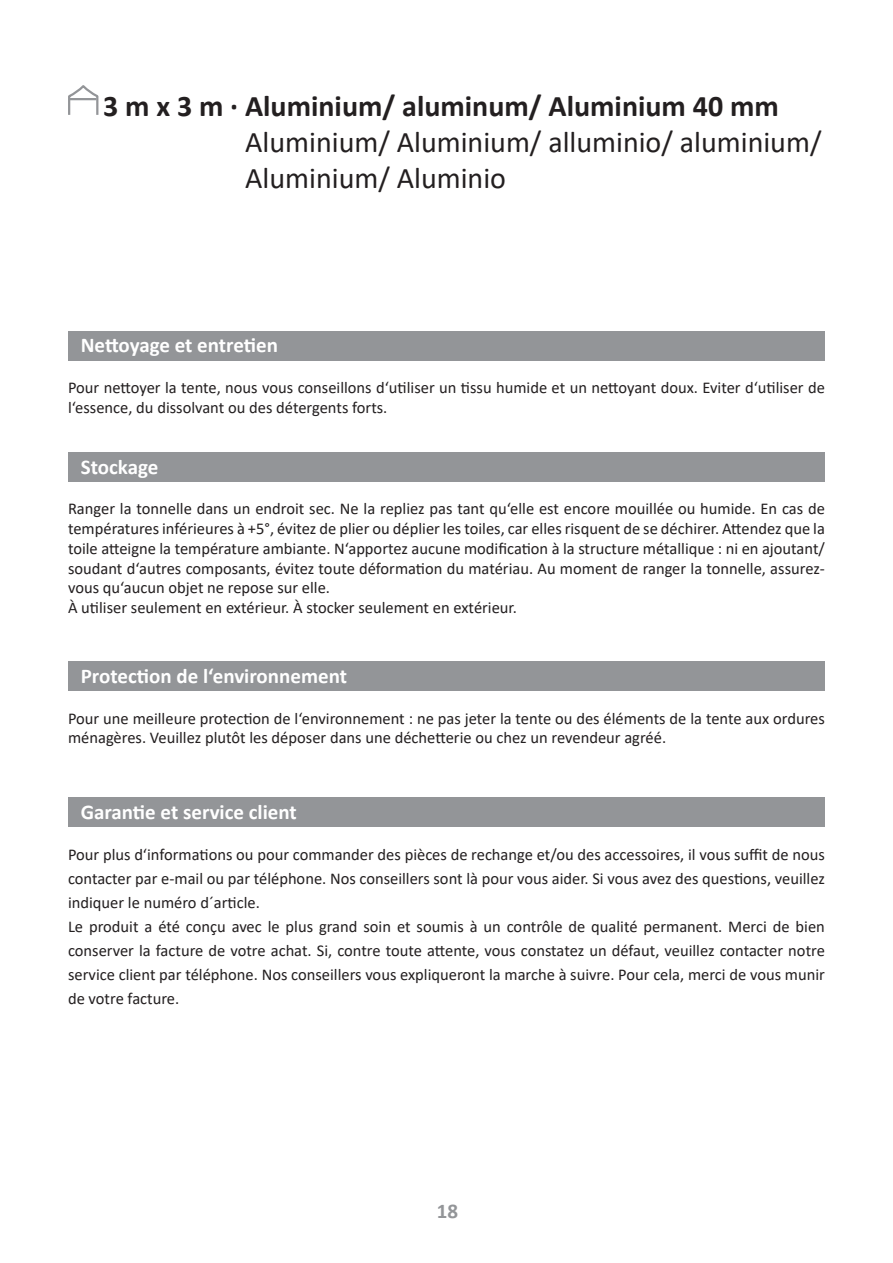
<style>
.page{position:relative;width:893px;height:1263px;background:#fff}
.page>*{position:absolute;margin:0;border:0;box-sizing:border-box;transform-origin:0 0}
.t1{font:30px/36px "Calibri";color:#231f20}
.t2{font:700 30px "Calibri";color:#231f20}
.t3{font:700 21px "Calibri";color:#fff}
.t4{font:700 21px "Calibri";color:#939598}
.t5{font:16.5px/19.8px "Calibri";color:#231f20}
</style>
<div class="page">
<svg style="left:68px;top:85px;width:31px;height:30px"></svg>
<hr style="left:70px;top:98px;width:26px;height:2px;background:#939598">
<div style="left:68px;top:331px;width:757px;height:29px;background:#939598"></div>
<div style="left:68px;top:452px;width:757px;height:30px;background:#939598"></div>
<div style="left:68px;top:661px;width:757px;height:30px;background:#939598"></div>
<div style="left:68px;top:797px;width:757px;height:30px;background:#939598"></div>
<h1 class="t2" style="left:103px;top:85px;width:677px">3 m x 3 m · Aluminium/ aluminum/ Aluminium 40 mm</h1>
<h1 class="t1" style="left:245px;top:123px;width:578px">Aluminium/ Aluminium/ alluminio/ aluminium/<br>Aluminium/ Aluminio</h1>
<p class="t3" style="left:81px;top:331px;width:199px">Nettoyage et entretien</p>
<p class="t5" style="left:68px;top:377px;width:758px">Pour nettoyer la tente, nous vous conseillons d‘utiliser un tissu humide et un nettoyant doux. Eviter d‘utiliser de l‘essence, du dissolvant ou des détergents forts.</p>
<p class="t3" style="left:81px;top:452px;width:79px">Stockage</p>
<p class="t5" style="left:68px;top:498px;width:758px">Ranger la tonnelle dans un endroit sec. Ne la repliez pas tant qu‘elle est encore mouillée ou humide. En cas de températures inférieures à +5°, évitez de plier ou déplier les toiles, car elles risquent de se déchirer. Attendez que la toile atteigne la température ambiante. N‘apportez aucune modification à la structure métallique : ni en ajoutant/ soudant d‘autres composants, évitez toute déformation du matériau. Au moment de ranger la tonnelle, assurez&shy;vous qu‘aucun objet ne repose sur elle.<br>À utiliser seulement en extérieur. À stocker seulement en extérieur.</p>
<p class="t3" style="left:81px;top:661px;width:268px">Protection de l‘environnement</p>
<p class="t5" style="left:68px;top:708px;width:758px">Pour une meilleure protection de l‘environnement : ne pas jeter la tente ou des éléments de la tente aux ordures ménagères. Veuillez plutôt les déposer dans une déchetterie ou chez un revendeur agréé.</p>
<p class="t3" style="left:81px;top:797px;width:218px">Garantie et service client</p>
<p class="t5" style="left:68px;top:842px;width:758px;line-height:24px">Pour plus d‘informations ou pour commander des pièces de rechange et/ou des accessoires, il vous suffit de nous contacter par e-mail ou par téléphone. Nos conseillers sont là pour vous aider. Si vous avez des questions, veuillez indiquer le numéro d´article.<br>Le produit a été conçu avec le plus grand soin et soumis à un contrôle de qualité permanent. Merci de bien conserver la facture de votre achat. Si, contre toute attente, vous constatez un défaut, veuillez contacter notre service client par téléphone. Nos conseillers vous expliqueront la marche à suivre. Pour cela, merci de vous munir de votre facture.</p>
<p class="t4" style="left:437px;top:1196px;width:23px">18</p>
</div>
